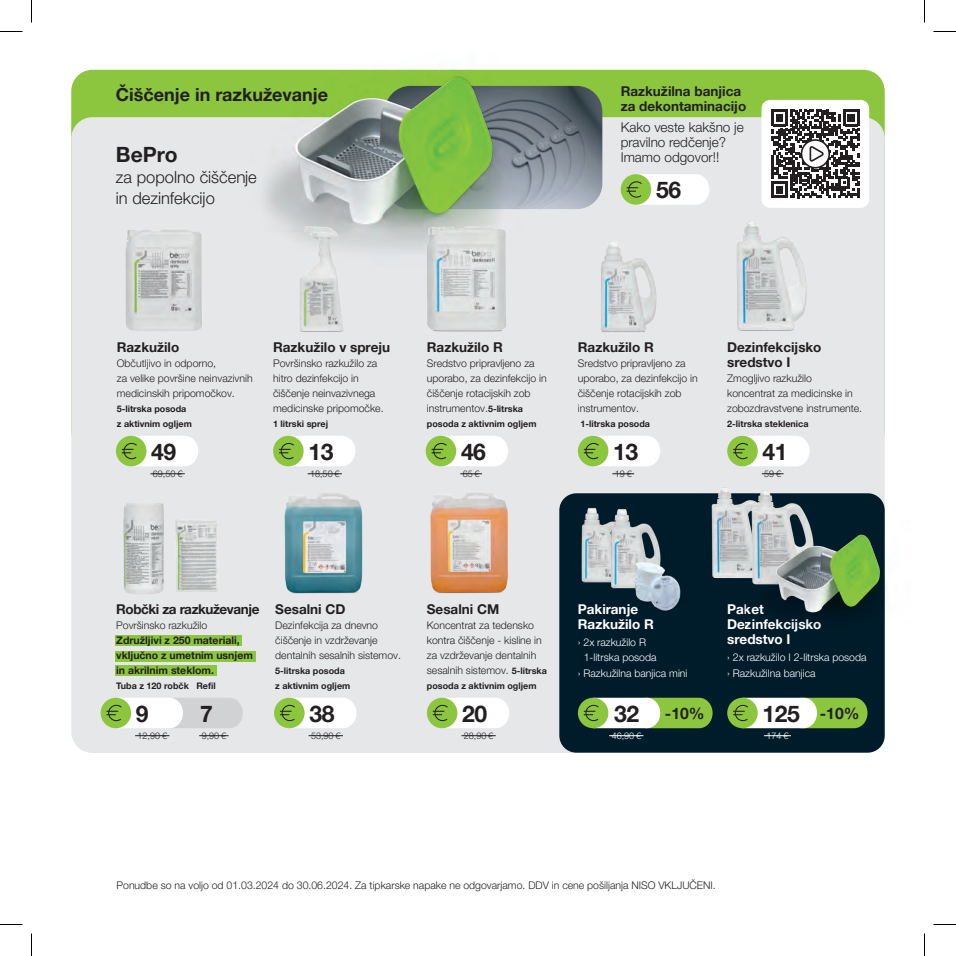
<style>
.page{position:relative;width:956px;height:956px;background:#fff}
.page>*{position:absolute;margin:0;border:0;box-sizing:border-box;transform-origin:0 0}
.t1{font:700 22.95px "Helvetica Neue World 75";letter-spacing:-.02em;color:#231f20}
.t2{font:700 21px "Helvetica Neue World 75";color:#231f20}
.t3{font:700 18px "Helvetica Neue World 75";color:#231f20}
.t4{font:16.5px/21px "Helvetica Neue World 45 Lt";color:#231f20}
.t5{font:700 15.75px "Helvetica Neue World 75";color:#231f20}
.t6{font:700 13.5px/15px "Helvetica Neue World 75";color:#231f20}
.t7{font:13.5px/15px "Helvetica Neue World 45 Lt";color:#231f20}
.t8{font:700 13.5px/15px "Helvetica Neue World 75";color:#fff}
.t9{font:700 13.5px "Helvetica Neue World 75";letter-spacing:-.03em;color:#231f20}
.t10{font:10.5px/15px "Helvetica Neue World 45 Lt";color:#231f20}
.t11{font:10.5px/16.5px "Helvetica Neue World 45 Lt";color:#fff}
.t12{font:700 10.5px/15px "Helvetica Neue World 75";color:#231f20}
.t13{font:700 9px/15px "Helvetica Neue World 75";color:#231f20}
.t14{font:9px "Helvetica Neue World 45 Lt";color:#231f20}
.t15{font:9px "Helvetica Neue World 45 Lt";color:#fff}
.s1{font-family:"Helvetica Neue World 75";font-weight:700;font-size:9px}
</style>
<div class="page">
<div style="left:71px;top:70px;width:814px;height:382px;background:#8bc63e;border-radius:21px"></div>
<div style="left:71px;top:117px;width:814px;height:636px;background:#e6e7e9;border-radius:21px"></div>
<div style="left:559px;top:493px;width:326px;height:260px;background:#001c2b;border-radius:17px"></div>
<img style="left:125px;top:229px;width:77px;height:102px">
<img style="left:123px;top:503px;width:41px;height:91px">
<img style="left:284px;top:493px;width:79px;height:101px">
<img style="left:430px;top:493px;width:78px;height:100px">
<img style="left:550px;top:86px;width:52px;height:123px">
<img style="left:175px;top:519px;width:43px;height:73px">
<div style="left:621px;top:174px;width:30px;height:31px;background:#8bc63e;border-radius:50%"></div>
<svg style="left:627px;top:174px;width:82px;height:31px"></svg>
<img style="left:736px;top:221px;width:71px;height:110px">
<img style="left:690px;top:487px;width:39px;height:92px">
<img style="left:729px;top:490px;width:91px;height:89px">
<div style="left:116px;top:436px;width:30px;height:30px;background:#8bc63e;border-radius:50%"></div>
<svg style="left:122px;top:436px;width:76px;height:30px"></svg>
<hr style="left:150px;top:473px;width:35px;height:1px;background:#231f20">
<div style="left:273px;top:436px;width:31px;height:30px;background:#8bc63e;border-radius:50%"></div>
<svg style="left:279px;top:436px;width:76px;height:30px"></svg>
<hr style="left:308px;top:473px;width:34px;height:1px;background:#231f20">
<div style="left:578px;top:436px;width:30px;height:30px;background:#8bc63e;border-radius:50%"></div>
<svg style="left:584px;top:436px;width:76px;height:30px"></svg>
<svg style="left:612px;top:473px;width:22px;height:1px"></svg>
<div style="left:578px;top:698px;width:30px;height:30px;background:#8bc63e;border-radius:50%"></div>
<svg style="left:584px;top:698px;width:129px;height:30px"></svg>
<hr style="left:199px;top:735px;width:30px;height:1px;background:#231f20">
<div style="left:274px;top:698px;width:31px;height:30px;background:#8bc63e;border-radius:50%"></div>
<svg style="left:280px;top:698px;width:76px;height:30px"></svg>
<hr style="left:309px;top:735px;width:34px;height:1px;background:#231f20">
<div style="left:727px;top:436px;width:31px;height:30px;background:#8bc63e;border-radius:50%"></div>
<svg style="left:733px;top:436px;width:77px;height:30px"></svg>
<svg style="left:762px;top:473px;width:21px;height:1px"></svg>
<div style="left:727px;top:698px;width:31px;height:30px;background:#8bc63e;border-radius:50%"></div>
<svg style="left:733px;top:698px;width:134px;height:30px;background:#bad993"></svg>
<div style="left:427px;top:698px;width:30px;height:30px;background:#8bc63e;border-radius:50%"></div>
<svg style="left:433px;top:698px;width:76px;height:30px"></svg>
<hr style="left:461px;top:735px;width:35px;height:1px;background:#231f20">
<div style="left:101px;top:698px;width:30px;height:30px;background:#8bc63e;border-radius:50%"></div>
<svg style="left:107px;top:698px;width:136px;height:30px"></svg>
<hr style="left:135px;top:735px;width:34px;height:1px;background:#231f20">
<img style="left:241px;top:69px;width:309px;height:181px">
<img style="left:295px;top:77px;width:198px;height:147px">
<img style="left:747px;top:520px;width:139px;height:114px">
<img style="left:775px;top:535px;width:105px;height:77px">
<img style="left:601px;top:242px;width:56px;height:90px">
<img style="left:563px;top:493px;width:28px;height:90px">
<img style="left:418px;top:200px;width:97px;height:132px">
<div style="left:426px;top:436px;width:30px;height:30px;background:#8bc63e;border-radius:50%"></div>
<svg style="left:432px;top:436px;width:76px;height:30px"></svg>
<svg style="left:460px;top:473px;width:22px;height:1px"></svg>
<img style="left:276px;top:209px;width:89px;height:123px">
<div style="left:115px;top:635px;width:126px;height:11px;background:#8bc63e"></div>
<div style="left:115px;top:651px;width:140px;height:10px;background:#8bc63e"></div>
<div style="left:115px;top:665px;width:102px;height:11px;background:#8bc63e"></div>
<img style="left:591px;top:493px;width:79px;height:96px">
<img style="left:628px;top:558px;width:53px;height:54px">
<hr style="left:609px;top:735px;width:34px;height:1px;background:#fff">
<svg style="left:764px;top:735px;width:27px;height:1px"></svg>
<div style="left:761px;top:100px;width:108px;height:108px;background:#fff;border-radius:9px"></div>
<svg style="left:771px;top:110px;width:89px;height:88px"></svg>
<svg style="left:0;top:31px;width:22px;height:1px"></svg>
<svg style="left:933px;top:31px;width:23px;height:1px"></svg>
<svg style="left:0;top:924px;width:22px;height:1px"></svg>
<svg style="left:933px;top:924px;width:23px;height:1px"></svg>
<svg style="left:31px;top:0;width:1px;height:23px"></svg>
<svg style="left:31px;top:933px;width:1px;height:23px"></svg>
<svg style="left:924px;top:0;width:1px;height:23px"></svg>
<svg style="left:924px;top:933px;width:1px;height:23px"></svg>
<h3 class="t3" style="left:116px;top:85px;width:214px">Čiščenje in razkuževanje</h3>
<h2 class="t2" style="left:116px;top:143px;width:63px">BePro</h2>
<h3 class="t4" style="left:116px;top:167px;width:142px">za popolno čiščenje in dezinfekcijo</h3>
<p class="t6" style="left:621px;top:84px;width:127px">Razkužilna banjica za dekontaminacijo</p>
<p class="t7" style="left:621px;top:120px;width:124px">Kako veste kakšno je pravilno redčenje?<br>Imamo odgovor!!</p>
<h1 class="t1" style="left:656px;top:177px;width:27px">56</h1>
<p class="t6" style="left:117px;top:340px;width:64px">Razkužilo</p>
<p class="t10" style="left:117px;top:356px;width:137px">Občutljivo in odporno,<br>za velike površine neinvazivnih medicinskih pripomočkov.</p>
<p class="t13" style="left:117px;top:402px;width:77px">5-litrska posoda z aktivnim ogljem</p>
<h1 class="t1" style="left:151px;top:438px;width:27px">49</h1>
<p class="t14" style="left:153px;top:468px;width:31px">69,50 €</p>
<p class="t6" style="left:273px;top:340px;width:119px">Razkužilo v spreju</p>
<p class="t10" style="left:273px;top:356px;width:112px">Površinsko razkužilo za hitro dezinfekcijo in čiščenje neinvazivnega medicinske pripomočke.</p>
<p class="t13" style="left:273px;top:417px;width:57px">1 litrski sprej</p>
<h1 class="t1" style="left:308px;top:438px;width:27px">13</h1>
<p class="t14" style="left:310px;top:468px;width:31px">18,50 €</p>
<p class="t6" style="left:427px;top:340px;width:77px">Razkužilo R</p>
<p class="t10" style="left:427px;top:356px;width:121px">Sredstvo pripravljeno za uporabo, za dezinfekcijo in čiščenje rotacijskih zob instrumentov.<span class="s1">5-litrska</span></p>
<p class="t13" style="left:427px;top:417px;width:111px">posoda z aktivnim ogljem</p>
<h1 class="t1" style="left:461px;top:438px;width:27px">46</h1>
<p class="t14" style="left:463px;top:468px;width:18px">65€</p>
<p class="t6" style="left:578px;top:340px;width:77px">Razkužilo R</p>
<p class="t10" style="left:578px;top:356px;width:121px">Sredstvo pripravljeno za uporabo, za dezinfekcijo in čiščenje rotacijskih zob instrumentov.</p>
<p class="t13" style="left:580px;top:417px;width:71px">1-litrska posoda</p>
<h1 class="t1" style="left:613px;top:438px;width:27px">13</h1>
<p class="t14" style="left:615px;top:468px;width:18px">19 €</p>
<p class="t6" style="left:727px;top:340px;width:96px">Dezinfekcijsko sredstvo I</p>
<p class="t10" style="left:727px;top:371px;width:136px">Zmogljivo razkužilo koncentrat za medicinske in zobozdravstvene instrumente.</p>
<p class="t13" style="left:727px;top:417px;width:83px">2-litrska steklenica</p>
<h1 class="t1" style="left:762px;top:438px;width:27px">41</h1>
<p class="t14" style="left:764px;top:468px;width:18px">59€</p>
<p class="t9" style="left:116px;top:602px;width:145px">Robčki za razkuževanje</p>
<p class="t10" style="left:116px;top:618px;width:93px">Površinsko razkužilo</p>
<p class="t12" style="left:116px;top:633px;width:138px">Združljivi z 250 materiali, vključno z umetnim usnjem in akrilnim steklom.</p>
<p class="t13" style="left:116px;top:678px;width:101px">Tuba z 120 robčk Refil</p>
<p class="t6" style="left:275px;top:602px;width:72px">Sesalni CD</p>
<p class="t10" style="left:275px;top:618px;width:127px">Dezinfekcija za dnevno čiščenje in vzdrževanje dentalnih sesalnih sistemov.</p>
<p class="t13" style="left:275px;top:663px;width:77px">5-litrska posoda z aktivnim ogljem</p>
<p class="t6" style="left:427px;top:602px;width:74px">Sesalni CM</p>
<p class="t10" style="left:427px;top:618px;width:121px">Koncentrat za tedensko kontra čiščenje - kisline in za vzdrževanje dentalnih sesalnih sistemov. <span class="s1">5-litrska</span></p>
<p class="t13" style="left:427px;top:678px;width:111px">posoda z aktivnim ogljem</p>
<p class="t8" style="left:578px;top:602px;width:77px">Pakiranje<br>Razkužilo R</p>
<p class="t11" style="left:584px;top:634px;width:74px;line-height:15px;text-indent:-6px">› 2x razkužilo R<br>1-litrska posoda</p>
<p class="t11" style="left:578px;top:665px;width:111px">› Razkužilna banjica mini</p>
<p class="t8" style="left:727px;top:602px;width:96px">Paket<br>Dezinfekcijsko sredstvo I</p>
<p class="t11" style="left:727px;top:649px;width:141px">› 2x razkužilo I 2-litrska posoda › Razkužilna banjica</p>
<h1 class="t1" style="left:136px;top:700px;width:14px">9</h1>
<p class="t14" style="left:138px;top:730px;width:31px">12,90 €</p>
<h1 class="t1" style="left:200px;top:700px;width:14px">7</h1>
<h1 class="t1" style="left:614px;top:700px;width:27px">32</h1>
<p class="t14" style="left:202px;top:730px;width:26px">9,90 €</p>
<h1 class="t1" style="left:309px;top:700px;width:27px">38</h1>
<p class="t14" style="left:311px;top:730px;width:31px">53,90 €</p>
<h1 class="t1" style="left:462px;top:700px;width:27px">20</h1>
<h1 class="t1" style="left:762px;top:700px;width:39px">125</h1>
<p class="t14" style="left:464px;top:730px;width:31px">28,90 €</p>
<h3 class="t5" style="left:665px;top:704px;width:41px">-10%</h3>
<h3 class="t5" style="left:820px;top:704px;width:41px">-10%</h3>
<p class="t15" style="left:612px;top:730px;width:31px">46,90 €</p>
<p class="t15" style="left:767px;top:730px;width:23px">174 €</p>
<p class="t10" style="left:117px;top:878px;width:601px">Ponudbe so na voljo od 01.03.2024 do 30.06.2024. Za tipkarske napake ne odgovarjamo. DDV in cene pošiljanja NISO VKLJUČENI.</p>
</div>
